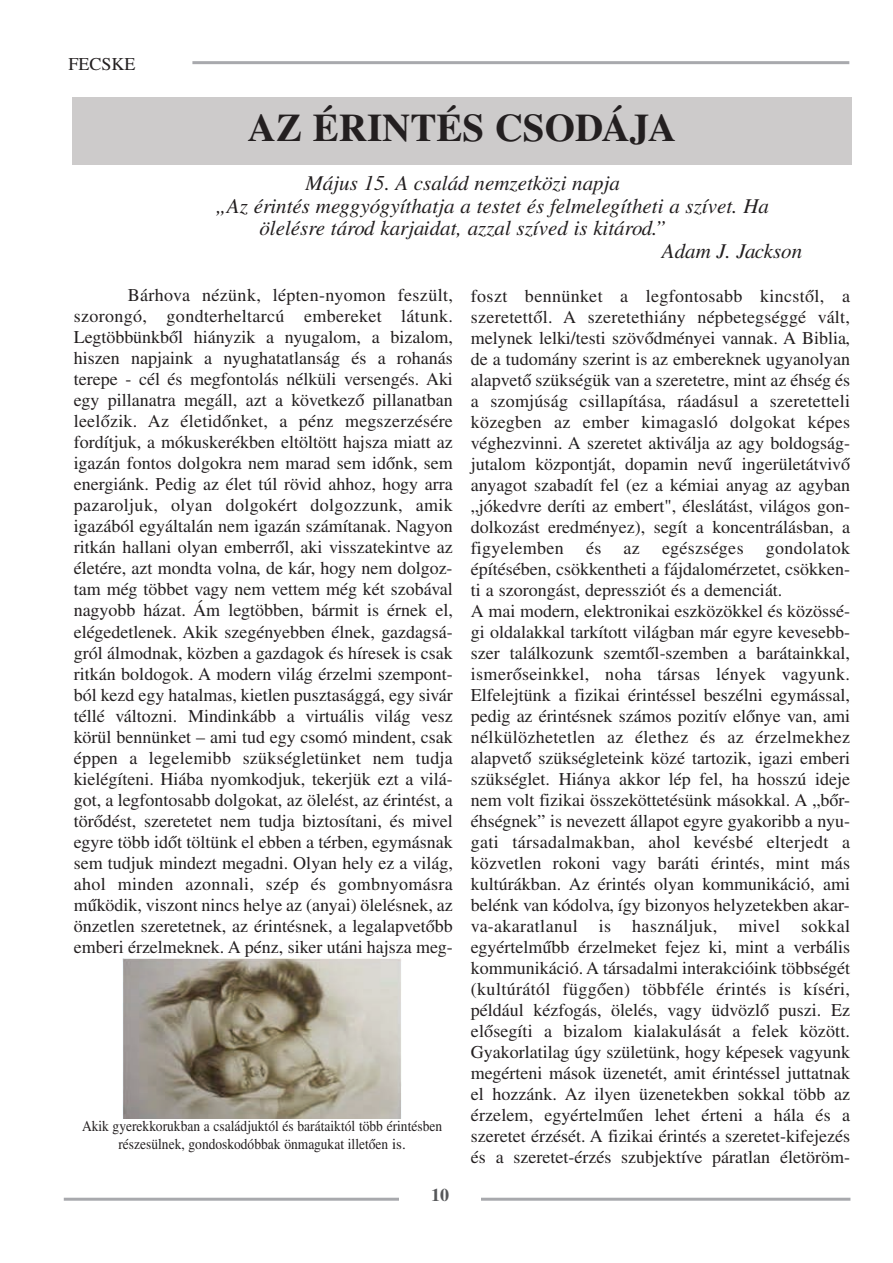
<style>
.page{position:relative;width:893px;height:1263px;background:#fff}
.page>*{position:absolute;margin:0;border:0;box-sizing:border-box;transform-origin:0 0}
.t1{font:700 39px "Times CE";color:#231f20}
.t2{font:italic 21px "Times CE";color:#231f20}
.t3{font:18px/21px "Times CE";color:#231f20;text-align:justify}
.t4{font:700 18px "Times CE";color:#57585a}
.t5{font:15px/18px "Times CE";color:#231f20;text-align:center;scale:.9 1}
</style>
<div class="page">
<hr style="left:64px;top:1198px;width:786px;height:3px;background:#a8a9ad">
<hr style="left:192px;top:61px;width:657px;height:3px;background:#a8a9ad">
<div style="left:400px;top:1184px;width:81px;height:25px;background:#fff"></div>
<div style="left:72px;top:98px;width:780px;height:67px;background:#cdcbcb"></div>
<img style="left:123px;top:959px;width:278px;height:160px">
<p class="t3" style="left:68px;top:53px;width:69px">FECSKE</p>
<h1 class="t1" style="left:248px;top:104px;width:430px">AZ ÉRINTÉS CSODÁJA</h1>
<p class="t2" style="left:305px;top:172px;width:316px">Május 15. A család nemzetközi napja</p>
<p class="t2" style="left:215px;top:194px;width:555px">„Az érintés meggyógyíthatja a testet és felmelegítheti a szívet. Ha</p>
<p class="t2" style="left:259px;top:217px;width:408px">ölelésre tárod karjaidat, azzal szíved is kitárod.”</p>
<p class="t2" style="left:662px;top:239px;width:142px">Adam J. Jackson</p>
<p class="t3" style="left:74px;top:285px;width:381px;text-indent:54px">Bárhova nézünk, lépten-nyomon feszült, szorongó, gondterheltarcú embereket látunk.<br>Legtöbbünkből hiányzik a nyugalom, a bizalom, hiszen napjaink a nyughatatlanság és a rohanás terepe - cél és megfontolás nélküli versengés. Aki egy pillanatra megáll, azt a következő pillanatban leelőzik. Az életidőnket, a pénz megszerzésére fordítjuk, a mókuskerékben eltöltött hajsza miatt az igazán fontos dolgokra nem marad sem időnk, sem energiánk. Pedig az élet túl rövid ahhoz, hogy arra pazaroljuk, olyan dolgokért dolgozzunk, amik igazából egyáltalán nem igazán számítanak. Nagyon ritkán hallani olyan emberről, aki visszatekintve az életére, azt mondta volna, de kár, hogy nem dolgoz&shy;tam még többet vagy nem vettem még két szobával nagyobb házat. Ám legtöbben, bármit is érnek el, elégedetlenek. Akik szegényebben élnek, gazdagsá&shy;gról álmodnak, közben a gazdagok és híresek is csak ritkán boldogok. A modern világ érzelmi szempont&shy;ból kezd egy hatalmas, kietlen pusztasággá, egy sivár téllé változni. Mindinkább a virtuális világ vesz körül bennünket – ami tud egy csomó mindent, csak éppen a legelemibb szükségletünket nem tudja kielégíteni. Hiába nyomkodjuk, tekerjük ezt a vilá&shy;got, a legfontosabb dolgokat, az ölelést, az érintést, a törődést, szeretetet nem tudja biztosítani, és mivel egyre több időt töltünk el ebben a térben, egymásnak sem tudjuk mindezt megadni. Olyan hely ez a világ, ahol minden azonnali, szép és gombnyomásra működik, viszont nincs helye az (anyai) ölelésnek, az önzetlen szeretetnek, az érintésnek, a legalapvetőbb emberi érzelmeknek. A pénz, siker utáni hajsza meg-</p>
<p class="t3" style="left:471px;top:285px;width:381px;text-align:left">foszt bennünket a legfontosabb kincstől, a szeretettől. A szeretethiány népbetegséggé vált, melynek lelki/testi szövődményei vannak. A Biblia, de a tudomány szerint is az embereknek ugyanolyan alapvető szükségük van a szeretetre, mint az éhség és a szomjúság csillapítása, ráadásul a szeretetteli közegben az ember kimagasló dolgokat képes véghezvinni. A szeretet aktiválja az agy boldogság&shy;jutalom központját, dopamin nevű ingerületátvivő anyagot szabadít fel (ez a kémiai anyag az agyban „jókedvre deríti az embert", éleslátást, világos gon&shy;dolkozást eredményez), segít a koncentrálásban, a figyelemben és az egészséges gondolatok építésében, csökkentheti a fájdalomérzetet, csökken&shy;ti a szorongást, depressziót és a demenciát.<br>A mai modern, elektronikai eszközökkel és közössé&shy;gi oldalakkal tarkított világban már egyre kevesebb&shy;szer találkozunk szemtől-szemben a barátainkkal, ismerőseinkkel, noha társas lények vagyunk.<br>Elfelejtünk a fizikai érintéssel beszélni egymással, pedig az érintésnek számos pozitív előnye van, ami nélkülözhetetlen az élethez és az érzelmekhez alapvető szükségleteink közé tartozik, igazi emberi szükséglet. Hiánya akkor lép fel, ha hosszú ideje nem volt fizikai összeköttetésünk másokkal. A „bőr&shy;éhségnek” is nevezett állapot egyre gyakoribb a nyu&shy;gati társadalmakban, ahol kevésbé elterjedt a közvetlen rokoni vagy baráti érintés, mint más kultúrákban. Az érintés olyan kommunikáció, ami belénk van kódolva, így bizonyos helyzetekben akar&shy;va-akaratlanul is használjuk, mivel sokkal egyértelműbb érzelmeket fejez ki, mint a verbális kommunikáció. A társadalmi interakcióink többségét (kultúrától függően) többféle érintés is kíséri, például kézfogás, ölelés, vagy üdvözlő puszi. Ez elősegíti a bizalom kialakulását a felek között.<br>Gyakorlatilag úgy születünk, hogy képesek vagyunk megérteni mások üzenetét, amit érintéssel juttatnak el hozzánk. Az ilyen üzenetekben sokkal több az érzelem, egyértelműen lehet érteni a hála és a szeretet érzését. A fizikai érintés a szeretet-kifejezés és a szeretet-érzés szubjektíve páratlan életöröm-</p>
<p class="t5" style="left:82px;top:1116px;width:402px">Akik gyerekkorukban a családjuktól és barátaiktól több érintésben részesülnek, gondoskodóbbak önmagukat illetően is.</p>
<p class="t4" style="left:431px;top:1184px;width:19px">10</p>
</div>
